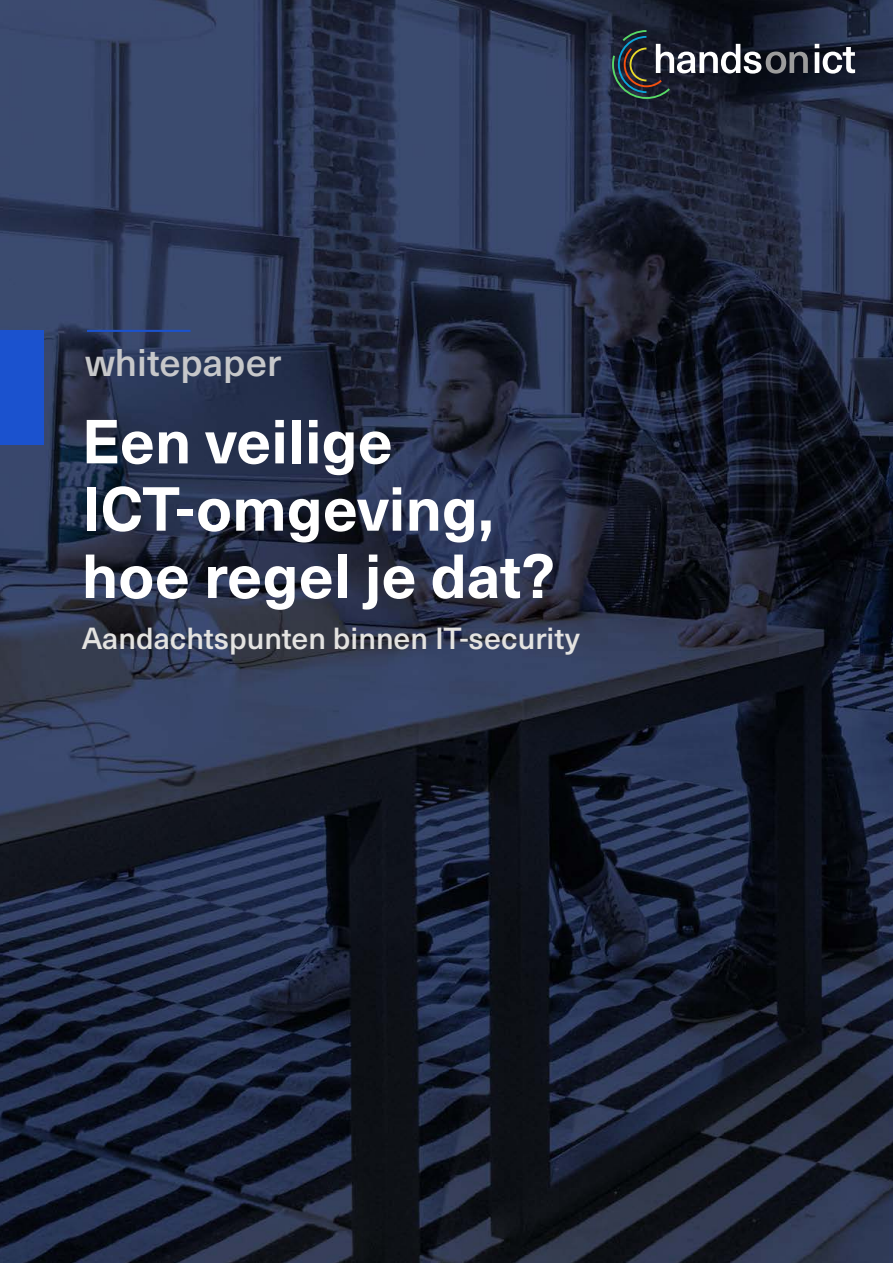
<style>
.page{position:relative;width:893px;height:1263px;background:#fff}
.page>*{position:absolute;margin:0;border:0;box-sizing:border-box;transform-origin:0 0}
.t1{font:700 61.05px/67.3px "Neue Haas Unica W1 G";color:#fff}
.t2{font:500 37.8px "Neue Haas Unica W1 G";color:#c7c8ca}
.t3{font:500 30px "Neue Haas Unica W1 G";color:#e4e3e1}
</style>
<div class="page">
<img style="left:0;top:0;width:893px;height:1263px">
<hr style="left:87px;top:330px;width:104px;height:2px;background:#1b52ce">
<div style="left:0;top:330px;width:43px;height:114px;background:#1b52ce"></div>
<svg style="left:815px;top:44px;width:40px;height:30px"></svg>
<svg style="left:612px;top:30px;width:196px;height:69px;background:#323841"></svg>
<p class="t2" style="left:85px;top:334px;width:198px">whitepaper</p>
<p class="t1" style="left:82px;top:404px;width:475px">Een veilige<br>ICT-omgeving, hoe regel je dat?</p>
<p class="t3" style="left:82px;top:616px;width:499px">Aandachtspunten binnen IT-security</p>
</div>
